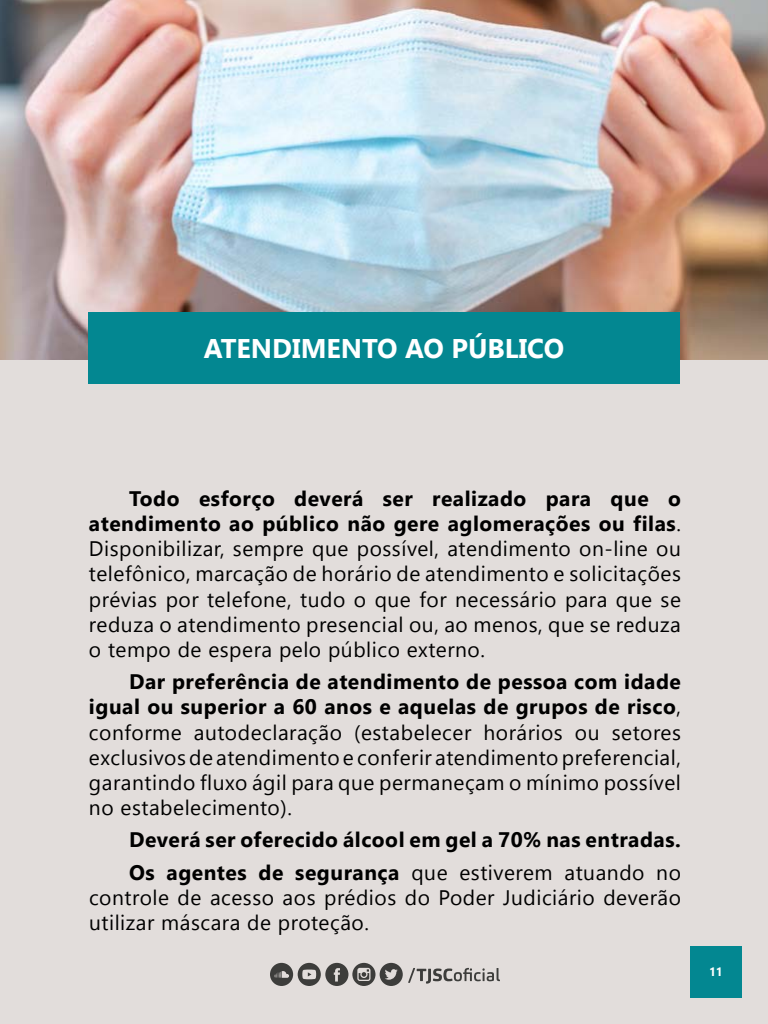
<style>
.page{position:relative;width:768px;height:1024px;background:#e2dddb}
.page>*{position:absolute;margin:0;border:0;box-sizing:border-box;transform-origin:0 0}
.t1{font:700 27px "Gadugi";color:#fff}
.t2{font:21px/25.2px "Gadugi";letter-spacing:.025em;color:#000;text-align:justify}
.t3{font:700 21px/32.2px "Gadugi";letter-spacing:.025em;color:#000}
.t4{font:700 12px "Gadugi";color:#fff}
.s1{font-weight:700}
.s2{font-weight:400}
</style>
<div class="page">
<div style="left:690px;top:946px;width:52px;height:52px;background:#038791"></div>
<svg style="left:270px;top:963px;width:230px;height:23px"></svg>
<img style="left:0;top:0;width:768px;height:360px">
<div style="left:88px;top:312px;width:592px;height:72px;background:#038791"></div>
<p class="t1" style="left:204px;top:332px;width:362px">ATENDIMENTO AO PÚBLICO</p>
<p class="t2" style="left:89px;top:486px;width:594px;text-indent:40px"><span class="s1">Todo esforço deverá ser realizado para que o atendimento ao público não gere aglomerações ou filas</span>.<br>Disponibilizar, sempre que possível, atendimento on-line ou telefônico, marcação de horário de atendimento e solicitações prévias por telefone, tudo o que for necessário para que se reduza o atendimento presencial ou, ao menos, que se reduza o tempo de espera pelo público externo.</p>
<p class="t2" style="left:89px;top:669px;width:594px;text-indent:40px"><span class="s1">Dar preferência de atendimento de pessoa com idade igual ou superior a 60 anos e aquelas de grupos de risco</span>, conforme autodeclaração (estabelecer horários ou setores exclusivos de atendimento e conferir atendimento preferencial, garantindo fluxo ágil para que permaneçam o mínimo possível no estabelecimento).</p>
<p class="t3" style="left:129px;top:824px;width:554px">Deverá ser oferecido álcool em gel a 70% nas entradas.<br>Os agentes de segurança <span class="s2">que estiverem atuando no</span></p>
<p class="t2" style="left:89px;top:885px;width:594px">controle de acesso aos prédios do Poder Judiciário deverão utilizar máscara de proteção.</p>
<p class="t4" style="left:709px;top:965px;width:15px">11</p>
</div>
